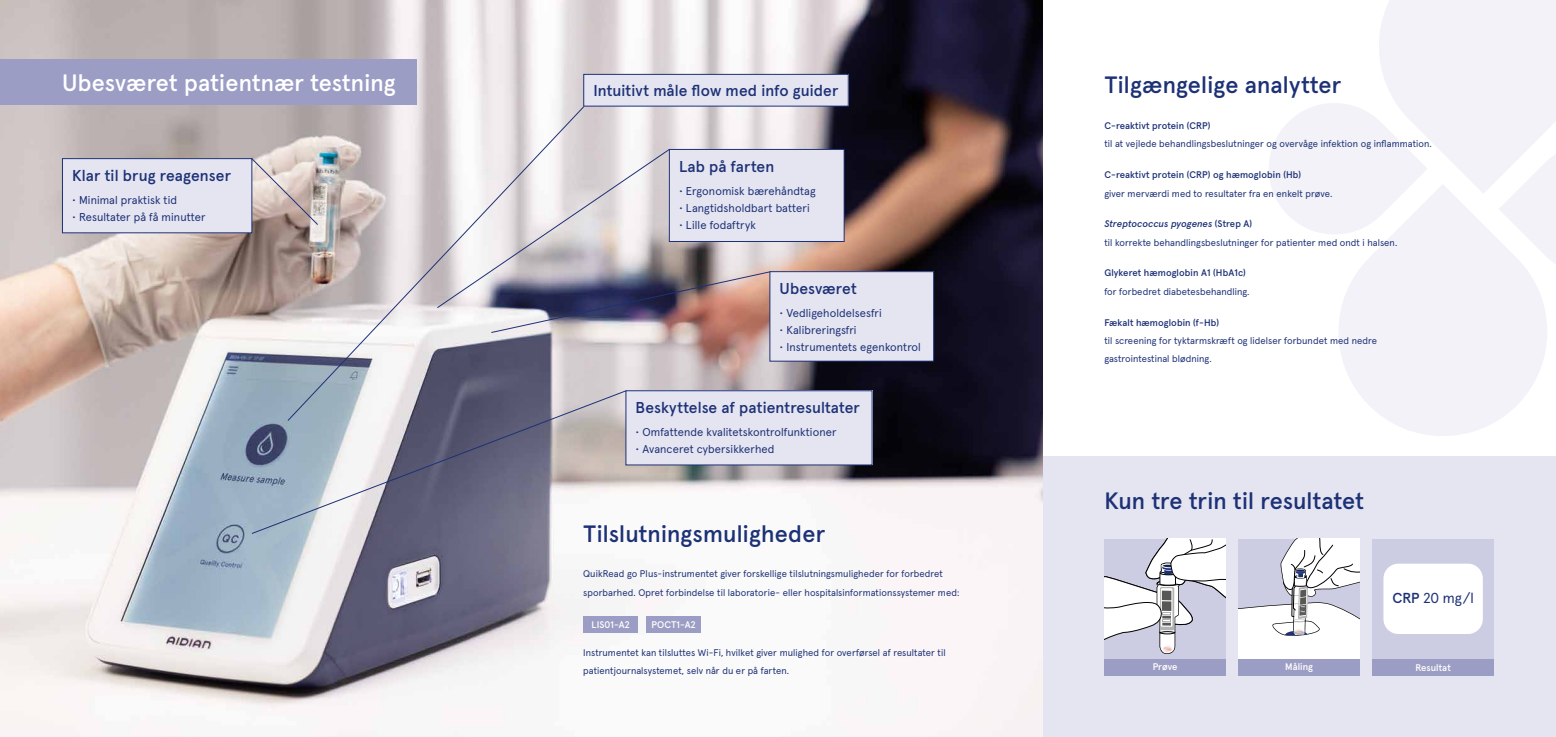
<style>
.page{position:relative;width:1556px;height:737px;background:#fff}
.page>*{position:absolute;margin:0;border:0;box-sizing:border-box;transform-origin:0 0}
.t1{font:500 23.62px "Apercu Pro";letter-spacing:.01em;color:#1d3176}
.t2{font:500 23.62px "Apercu Pro";letter-spacing:.005em;color:#fff}
.t3{font:500 15.75px "Apercu Pro";letter-spacing:.005em;color:#1d3176}
.t4{font:14.44px "Apercu Pro";color:#1d3176}
.t5{font:11.38px "Apercu Pro";letter-spacing:.01em;color:#1d3176}
.t6{font:9.62px/18.4px "Apercu Pro";letter-spacing:.01em;color:#1d3176}
.t7{font:500 9.62px "Apercu Pro";letter-spacing:.01em;color:#1d3176}
.t8{font:500 9.62px "Apercu Pro";letter-spacing:.005em;color:#fff}
.s1{font-weight:500;font-style:italic}
.s2{font-weight:500}
</style>
<div class="page">
<svg style="left:1339px;top:281px;width:208px;height:155px;fill:#f2f2f8"></svg>
<svg style="left:1269px;top:0;width:286px;height:281px"></svg>
<div style="left:1042px;top:456px;width:513px;height:281px;background:#e5e5f1"></div>
<img style="left:0;top:0;width:1042px;height:737px">
<div style="left:583px;top:616px;width:54px;height:16px;background:#9c9dc4"></div>
<div style="left:646px;top:616px;width:54px;height:16px;background:#9c9dc4"></div>
<div style="left:1372px;top:659px;width:121px;height:16px;background:#9c9dc4"></div>
<div style="left:1372px;top:539px;width:121px;height:120px;background:#cccce2"></div>
<div style="left:1383px;top:563px;width:99px;height:71px;background:#fff;border-radius:15px"></div>
<div style="left:1238px;top:659px;width:121px;height:16px;background:#9c9dc4"></div>
<svg style="left:1238px;top:539px;width:121px;height:120px;background:#e2e2e9"></svg>
<div style="left:1104px;top:659px;width:121px;height:16px;background:#9c9dc4"></div>
<div style="left:1104px;top:539px;width:121px;height:120px;background:#cccce2"></div>
<svg style="left:1104px;top:539px;width:121px;height:115px"></svg>
<div style="left:0;top:59px;width:417px;height:46px;background:#9c9dc4"></div>
<div style="left:626px;top:391px;width:246px;height:74px;background:#e5e5f1"></div>
<div style="left:625px;top:390px;width:247px;height:75px;border:1px solid #1d3176"></div>
<div style="left:62px;top:159px;width:190px;height:74px;background:#e5e5f1"></div>
<div style="left:62px;top:158px;width:190px;height:75px;border:1px solid #1d3176"></div>
<div style="left:669px;top:149px;width:175px;height:92px;background:#e5e5f1"></div>
<div style="left:669px;top:149px;width:175px;height:93px;border:1px solid #1d3176"></div>
<div style="left:583px;top:74px;width:265px;height:32px;background:#e5e5f1"></div>
<div style="left:583px;top:74px;width:265px;height:32px;border:1px solid #1d3176"></div>
<svg style="left:287px;top:106px;width:297px;height:284px"></svg>
<svg style="left:251px;top:158px;width:67px;height:67px;background:#cabab6"></svg>
<div style="left:769px;top:272px;width:164px;height:89px;background:#e5e5f1"></div>
<div style="left:769px;top:271px;width:164px;height:90px;border:1px solid #1d3176"></div>
<img style="left:437px;top:149px;width:333px;height:184px">
<svg style="left:251px;top:390px;width:375px;height:144px"></svg>
<h1 class="t2" style="left:62px;top:65px;width:335px">Ubesværet patientnær testning</h1>
<h2 class="t3" style="left:72px;top:163px;width:160px">Klar til brug reagenser</h2>
<p class="t5" style="left:72px;top:191px;width:106px">• Minimal praktisk tid</p>
<p class="t5" style="left:72px;top:208px;width:135px">• Resultater på få minutter</p>
<h2 class="t3" style="left:593px;top:79px;width:247px">Intuitivt måle flow med info guider</h2>
<h2 class="t3" style="left:679px;top:154px;width:97px">Lab på farten</h2>
<p class="t5" style="left:679px;top:182px;width:138px">• Ergonomisk bærehåndtag</p>
<p class="t5" style="left:679px;top:199px;width:132px">• Langtidsholdbart batteri</p>
<p class="t5" style="left:679px;top:216px;width:78px">• Lille fodaftryk</p>
<h2 class="t3" style="left:779px;top:276px;width:79px">Ubesværet</h2>
<p class="t5" style="left:779px;top:304px;width:104px">• Vedligeholdelsesfri</p>
<p class="t5" style="left:779px;top:321px;width:79px">• Kalibreringsfri</p>
<p class="t5" style="left:779px;top:339px;width:143px">• Instrumentets egenkontrol</p>
<h2 class="t3" style="left:635px;top:395px;width:226px">Beskyttelse af patientresultater</h2>
<p class="t5" style="left:635px;top:423px;width:202px">• Omfattende kvalitetskontrolfunktioner</p>
<p class="t5" style="left:635px;top:441px;width:140px">• Avanceret cybersikkerhed</p>
<h1 class="t1" style="left:583px;top:515px;width:243px">Tilslutningsmuligheder</h1>
<p class="t6" style="left:583px;top:564px;width:378px">QuikRead go Plus-instrumentet giver forskellige tilslutningsmuligheder for forbedret sporbarhed. Opret forbindelse til laboratorie- eller hospitalsinformationssystemer med:</p>
<p class="t8" style="left:591px;top:617px;width:40px">LIS01-A2</p>
<p class="t8" style="left:651px;top:617px;width:46px">POCT1-A2</p>
<p class="t6" style="left:583px;top:642px;width:364px">Instrumentet kan tilsluttes Wi-Fi, hvilket giver mulighed for overførsel af resultater til patientjournalsystemet, selv når du er på farten.</p>
<h1 class="t1" style="left:1104px;top:66px;width:238px">Tilgængelige analytter</h1>
<p class="t7" style="left:1104px;top:118px;width:108px">C-reaktivt protein (CRP)</p>
<p class="t6" style="left:1104px;top:134px;width:329px">til at vejlede behandlingsbeslutninger og overvåge infektion og inflammation.</p>
<p class="t7" style="left:1104px;top:167px;width:198px">C-reaktivt protein (CRP) og hæmoglobin (Hb)</p>
<p class="t6" style="left:1104px;top:183px;width:229px">giver merværdi med to resultater fra en enkelt prøve.</p>
<p class="t6" style="left:1104px;top:214px;width:294px"><span class="s1">Streptococcus pyogenes</span> <span class="s2">(Strep A)<br></span>til korrekte behandlingsbeslutninger for patienter med ondt i halsen.</p>
<p class="t7" style="left:1104px;top:266px;width:143px">Glykeret hæmoglobin A1 (HbA1c)</p>
<p class="t6" style="left:1104px;top:281px;width:147px">for forbedret diabetesbehandling.</p>
<p class="t7" style="left:1104px;top:315px;width:116px">Fækalt hæmoglobin (f-Hb)</p>
<p class="t6" style="left:1104px;top:331px;width:274px">til screening for tyktarmskræft og lidelser forbundet med nedre gastrointestinal blødning.</p>
<h1 class="t1" style="left:1104px;top:483px;width:261px">Kun tre trin til resultatet</h1>
<p class="t8" style="left:1152px;top:659px;width:26px">Prøve</p>
<p class="t8" style="left:1285px;top:659px;width:29px">Måling</p>
<h3 class="t4" style="left:1392px;top:587px;width:83px"><span class="s2">CRP</span> 20 mg/l</h3>
<p class="t8" style="left:1415px;top:659px;width:37px">Resultat</p>
</div>
